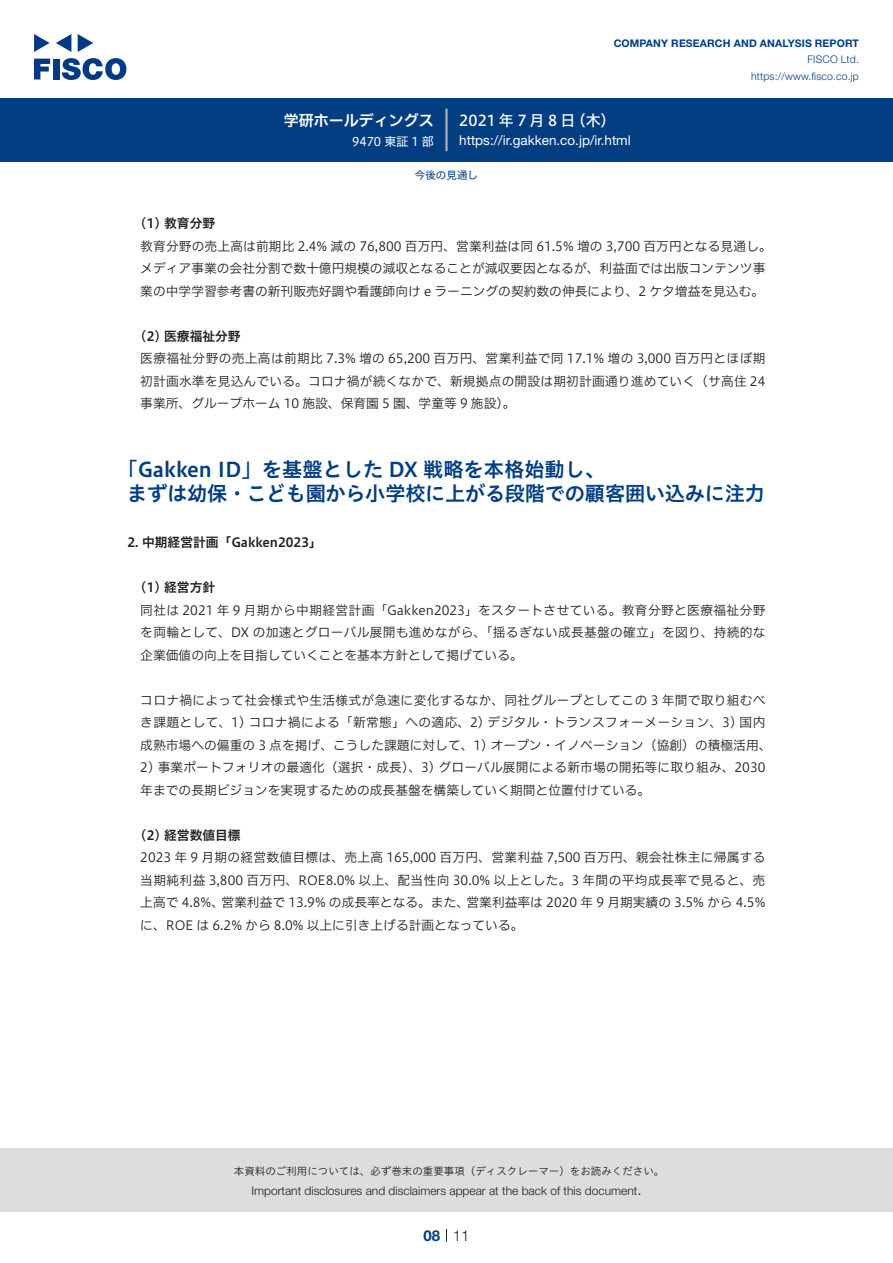
<style>
.page{position:relative;width:893px;height:1263px;background:#fff}
.page>*{position:absolute;margin:0;border:0;box-sizing:border-box;transform-origin:0 0}
.t1{font:20.25px/24px "Hiragino UD Sans Std W6";letter-spacing:-.01em;color:#003d81}
.t2{font:15px "Hiragino UD Sans F Std N W5";letter-spacing:.205em;color:#fff}
.t3{font:15px "Hiragino UD Sans F Std N W6";color:#fff}
.t4{font:300 15px "Helvetica Neue LT Std";color:#231f20}
.t5{font:700 15px "Helvetica Neue LT Std";color:#003d81}
.t6{font:13.5px "Helvetica Neue LT Std";color:#fff}
.t7{font:12.75px/22.5px "Hiragino UD Sans F Std N W3";color:#231f20}
.t8{font:12.75px/22.5px "Hiragino UD Sans F Std N W3";letter-spacing:.02em;color:#231f20}
.t9{font:12.75px "Hiragino UD Sans F Std N W6";color:#231f20}
.t10{font:300 12px "Helvetica Neue LT Std";color:#231f20}
.t11{font:12px "Hiragino UD Sans F Std N W4";color:#fff}
.t12{font:10.5px "Hiragino UD Sans Std W3";color:#231f20}
.t13{font:700 10.5px "Helvetica Neue LT Std";letter-spacing:.015em;color:#003d81}
.t14{font:300 10.5px/16.5px "Helvetica Neue LT Std";letter-spacing:.015em;color:#003d81;text-align:right}
.t15{font:10.5px "Hiragino UD Sans F Std N W4";color:#003d81}
</style>
<div class="page">
<div style="left:0;top:1148px;width:893px;height:64px;background:#ddd"></div>
<svg style="left:34px;top:59px;width:16px;height:20px"></svg>
<div style="left:53px;top:59px;width:6px;height:20px;background:#003a83"></div>
<svg style="left:62px;top:58px;width:64px;height:22px"></svg>
<svg style="left:34px;top:34px;width:16px;height:18px"></svg>
<svg style="left:78px;top:34px;width:15px;height:18px"></svg>
<svg style="left:56px;top:34px;width:15px;height:18px"></svg>
<div style="left:0;top:98px;width:893px;height:64px;background:#003d81"></div>
<hr style="left:445px;top:109px;width:3px;height:42px;background:#b5b5b6">
<svg style="left:446px;top:1229px;width:1px;height:13px"></svg>
<p class="t3" style="left:284px;top:109px;width:152px">学研ホールディングス</p>
<p class="t11" style="left:352px;top:132px;width:83px">9470 東証 1 部</p>
<p class="t13" style="left:614px;top:37px;width:247px">COMPANY RESEARCH AND ANALYSIS REPORT</p>
<p class="t14" style="left:751px;top:51px;width:109px">FISCO Ltd. https://www.fisco.co j p.</p>
<p class="t2" style="left:459px;top:109px;width:118px">2021年7月8日</p>
<p class="t2" style="left:571px;top:109px;width:46px">（木(</p>
<p class="t6" style="left:459px;top:132px;width:173px">https:// .i r gakken.co j p. .i r/ html</p>
<p class="t15" style="left:415px;top:167px;width:64px">今後の見通し</p>
<p class="t9" style="left:140px;top:214px;width:76px">1( ) 教育分野</p>
<p class="t7" style="left:140px;top:234px;width:633px">教育分野の売上高は前期比 2.4% 減の 76,800 百万円、営業利益は同 61.5% 増の 3,700 百万円となる見通し。メディア事業の会社分割で数十億円規模の減収となることが減収要因となるが、利益面では出版コンテンツ事業の中学学習参考書の新刊販売好調や看護師向け e ラーニングの契約数の伸長により、2 ケタ増益を見込む。</p>
<p class="t9" style="left:140px;top:326px;width:102px">2( ) 医療福祉分野</p>
<p class="t7" style="left:140px;top:346px;width:627px;text-align:justify">医療福祉分野の売上高は前期比 7.3% 増の 65,200 百万円、営業利益で同 17.1% 増の 3,000 百万円とほぼ期初計画水準を見込んでいる。コロナ禍が続くなかで、新規拠点の開設は期初計画通り進めていく（サ高住 24事業所、グループホーム 10 施設、保育園 5 園、学童等 9 施設。(</p>
<h1 class="t1" style="left:127px;top:456px;width:639px;text-indent:-10px">「Gakken ID」を基盤とした DX 戦略を本格始動し、<br>まずは幼保・こども園から小学校に上がる段階での顧客囲い込みに注力</h1>
<p class="t9" style="left:128px;top:532px;width:196px">2. 中期経営計画「Gakken2023「</p>
<p class="t9" style="left:140px;top:577px;width:76px">1( ) 経営方針</p>
<p class="t7" style="left:140px;top:598px;width:627px;text-align:justify">同社は 2021 年 9 月期から中期経営計画「Gakken2023」をスタートさせている。教育分野と医療福祉分野を両輪として、DX の加速とグローバル展開も進めながら、「揺るぎない成長基盤の確立」を図り、持続的な企業価値の向上を目指していくことを基本方針として掲げている。</p>
<p class="t8" style="left:140px;top:688px;width:633px">コロナ禍によって社会様式や生活様式が急速に変化するなか、同社グループとしてこの 3 年間で取り組むべき課題として、1) コロナ禍による「新常態」への適応、2) デジタル・トランスフォーメーション、3) 国内成熟市場への偏重の 3 点を掲げ、こうした課題に対して、1) オープン・イノベーション（協創）の積極活用、</p>
<p class="t7" style="left:140px;top:755px;width:627px">2) 事業ポートフォリオの最適化（選択・成長）、3) グローバル展開による新市場の開拓等に取り組み、2030年までの長期ビジョンを実現するための成長基盤を構築していく期間と位置付けている。</p>
<p class="t9" style="left:140px;top:825px;width:102px">2( ) 経営数値目標</p>
<p class="t8" style="left:140px;top:845px;width:627px;text-align:right">2023 年 9 月期の経営数値目標は、売上高 165,000 百万円、営業利益 7,500 百万円、親会社株主に帰属する当期純利益 3,800 百万円、ROE8.0% 以上、配当性向 30.0% 以上とした。3 年間の平均成長率で見ると、売営業利益率は 2020 年 9 月期実績の 3.5% から 4.5%</p>
<p class="t7" style="left:221px;top:890px;width:249px">営業利益で 13.9% の成長率となる。また、</p>
<p class="t7" style="left:140px;top:890px;width:385px">上高で 4.8%、<br>に、ROE は 6.2% から 8.0% 以上に引き上げる計画となっている。</p>
<p class="t12" style="left:234px;top:1163px;width:432px">本資料のご利用については、必ず巻末の重要事項（ディスクレーマー）をお読みください。</p>
<p class="t4" style="left:637px;top:1180px;width:6px">.</p>
<p class="t10" style="left:251px;top:1183px;width:387px">Important disclosures and disclaimers appear at the back of this document</p>
<p class="t5" style="left:423px;top:1226px;width:18px">08</p>
<p class="t4" style="left:453px;top:1226px;width:18px">11</p>
</div>
